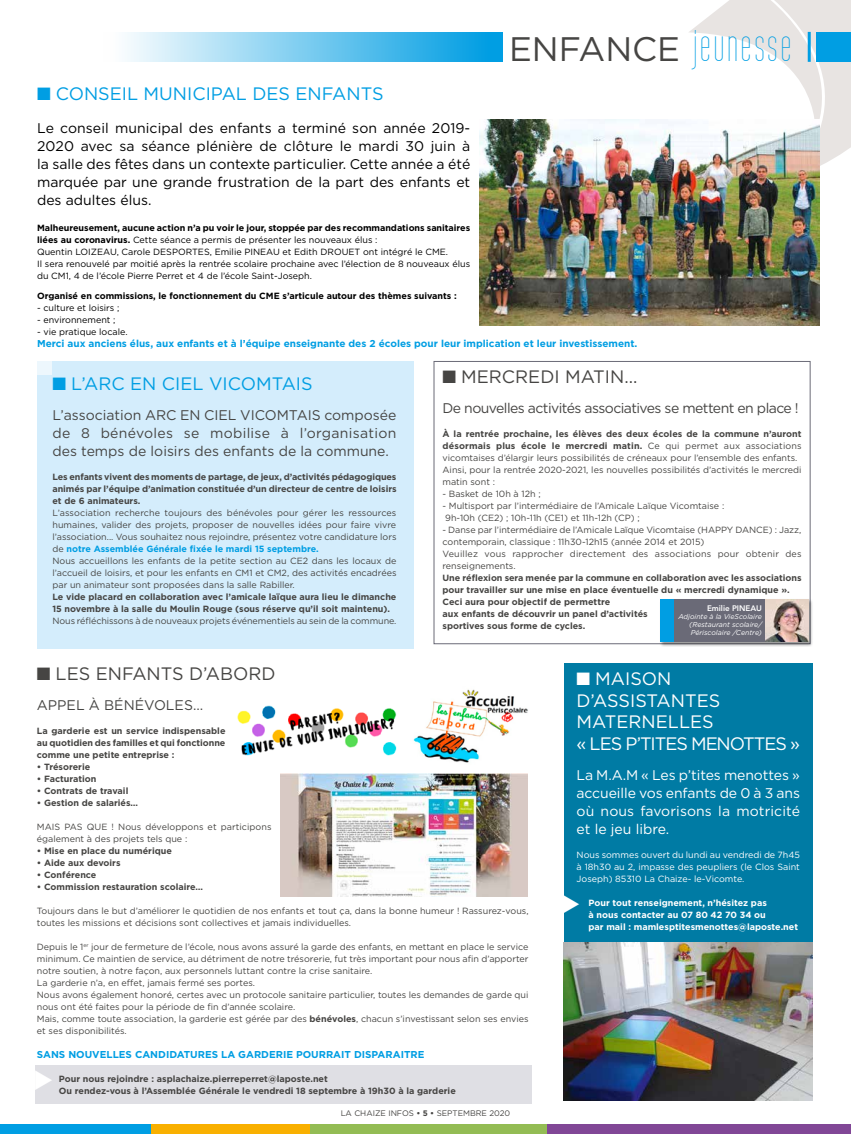
<style>
.page{position:relative;width:851px;height:1134px;background:#fff}
.page>*{position:absolute;margin:0;border:0;box-sizing:border-box;transform-origin:0 0}
.t1{font:48px "Tall Films";letter-spacing:.05em;color:#009ee3}
.t2{font:18px/21.6px "Gotham";color:#fff}
.t3{font:18px "Gotham";color:#009ee3}
.t4{font:18px "Gotham";color:#464543}
.t5{font:14px/18px "Gotham";color:#000;text-align:justify}
.t6{font:14px/18px "Gotham";color:#464543;text-align:justify}
.t7{font:14px/18px "Gotham";color:#fff;text-align:justify}
.t8{font:14px "Gotham";letter-spacing:-.04em;color:#464543}
.t9{font:700 10px "Gotham";color:#009ee3}
.t10{font:9px/12px "Gotham";color:#464543}
.t11{font:700 9px/12px "Gotham";color:#464543}
.t12{font:9px/12px "Gotham";color:#000}
.t13{font:9px/12px "Gotham";color:#fff;text-align:justify}
.t14{font:700 9px/12px "Gotham";color:#fff}
.t15{font:700 9px "Gotham";color:#000}
.t16{font:8px "Gotham";color:#464543}
.t17{font:800 8px "Avenir";color:#fff}
.t18{font:italic 7px/8px "Gotham";color:#fff;text-align:justify}
.s1{font-family:"Gotham";font-size:34px;color:#464543}
.s2{font-weight:700}
.s3{font-weight:700;color:#009ee3}
</style>
<div class="page">
<svg style="left:689px;top:0;width:161px;height:181px"></svg>
<svg style="left:632px;top:119px;width:26px;height:1px"></svg>
<div style="left:74px;top:1124px;width:313px;height:10px;background:#f9b000"></div>
<div style="left:310px;top:1124px;width:314px;height:10px;background:#93bc54"></div>
<div style="left:547px;top:1124px;width:303px;height:10px;background:#814796"></div>
<hr style="left:807px;top:32px;width:3px;height:30px;background:#009ee3">
<div style="left:103px;top:32px;width:399px;height:29px;background:linear-gradient(to right,#fff,#009be2)"></div>
<div style="left:816px;top:32px;width:34px;height:30px;background:#009ee3"></div>
<div style="left:0;top:1124px;width:151px;height:10px;background:#009ee3"></div>
<div style="left:35px;top:1065px;width:496px;height:39px;background:#dfdfe4"></div>
<img style="left:479px;top:120px;width:340px;height:205px">
<div style="left:37px;top:361px;width:376px;height:287px;background:#d4edfc"></div>
<div style="left:564px;top:663px;width:248px;height:438px;background:#007ba4"></div>
<div style="left:433px;top:361px;width:377px;height:283px;border:1px solid #6a6a77"></div>
<img style="left:237px;top:705px;width:160px;height:51px">
<img style="left:413px;top:689px;width:115px;height:74px">
<img style="left:563px;top:943px;width:249px;height:157px">
<img style="left:280px;top:774px;width:247px;height:123px">
<div style="left:659px;top:598px;width:154px;height:49px;background:#000;opacity:.4"></div>
<div style="left:660px;top:599px;width:148px;height:43px;background:#6a6a77"></div>
<img style="left:765px;top:599px;width:43px;height:43px">
<div style="left:660px;top:599px;width:13px;height:43px;background:#009ee3"></div>
<div style="left:38px;top:361px;width:14px;height:14px;background:#edf7fd"></div>
<h1 class="t1" style="left:509px;top:23px;width:284px"><span class="s1">ENFANCE</span> jeunesse</h1>
<h2 class="t3" style="left:37px;top:82px;width:348px">■ CONSEIL MUNICIPAL DES ENFANTS</h2>
<p class="t5" style="left:37px;top:118px;width:435px">Le conseil municipal des enfants a terminé son année 2019- 2020 avec sa séance plénière de clôture le mardi 30 juin à la salle des fêtes dans un contexte particulier. Cette année a été marquée par une grande frustration de la part des enfants et des adultes élus.</p>
<p class="t12" style="left:37px;top:222px;width:434px"><span class="s2">Malheureusement, aucune action n’a pu voir le jour, stoppée par des recommandations sanitaires liées au coronavirus.</span> Cette séance a permis de présenter les nouveaux élus :<br>Quentin LOIZEAU, Carole DESPORTES, Emilie PINEAU et Edith DROUET ont intégré le CME.<br>Il sera renouvelé par moitié après la rentrée scolaire prochaine avec l’élection de 8 nouveaux élus du CM1, 4 de l’école Pierre Perret et 4 de l’école Saint-Joseph.</p>
<p class="t15" style="left:37px;top:291px;width:421px">Organisé en commissions, le fonctionnement du CME s’articule autour des thèmes suivants :</p>
<p class="t12" style="left:37px;top:302px;width:84px">- culture et loisirs ;</p>
<p class="t12" style="left:37px;top:314px;width:80px">- environnement ;</p>
<p class="t12" style="left:37px;top:326px;width:92px">- vie pratique locale.</p>
<p class="t9" style="left:37px;top:338px;width:601px">Merci aux anciens élus, aux enfants et à l’équipe enseignante des 2 écoles pour leur implication et leur investissement.</p>
<h2 class="t3" style="left:52px;top:372px;width:262px">■ L’ARC EN CIEL VICOMTAIS</h2>
<h3 class="t6" style="left:52px;top:406px;width:345px">L’association ARC EN CIEL VICOMTAIS composée de 8 bénévoles se mobilise à l’organisation des temps de loisirs des enfants de la commune.</h3>
<p class="t11" style="left:52px;top:471px;width:345px;text-align:justify">Les enfants vivent des moments de partage, de jeux, d’activités pédagogiques animés par l’équipe d’animation constituée d’un directeur de centre de loisirs et de 6 animateurs.</p>
<p class="t10" style="left:52px;top:507px;width:345px">L’association recherche toujours des bénévoles pour gérer les ressources humaines, valider des projets, proposer de nouvelles idées pour faire vivre l’association... Vous souhaitez nous rejoindre, présentez votre candidature lors de <span class="s3">notre Assemblée Générale fixée le mardi 15 septembre.<br></span>Nous accueillons les enfants de la petite section au CE2 dans les locaux de l’accueil de loisirs, et pour les enfants en CM1 et CM2, des activités encadrées par un animateur sont proposées dans la salle Rabiller.</p>
<p class="t11" style="left:52px;top:591px;width:345px">Le vide placard en collaboration avec l’amicale laïque aura lieu le dimanche<br>15 novembre à la salle du Moulin Rouge (sous réserve qu’il soit maintenu).</p>
<p class="t10" style="left:52px;top:615px;width:345px">Nous réfléchissons à de nouveaux projets événementiels au sein de la commune.</p>
<h2 class="t4" style="left:442px;top:365px;width:196px">■ MERCREDI MATIN…</h2>
<h3 class="t8" style="left:442px;top:399px;width:357px">De nouvelles activités associatives se mettent en place !</h3>
<p class="t10" style="left:442px;top:428px;width:360px"><span class="s2">À la rentrée prochaine, les élèves des deux écoles de la commune n’auront désormais plus école le mercredi matin.</span> Ce qui permet aux associations vicomtaises d’élargir leurs possibilités de créneaux pour l’ensemble des enfants.<br>Ainsi, pour la rentrée 2020-2021, les nouvelles possibilités d’activités le mercredi matin sont :</p>
<p class="t10" style="left:442px;top:488px;width:100px">- Basket de 10h à 12h ;</p>
<p class="t10" style="left:445px;top:500px;width:280px;text-indent:-3px">- Multisport par l’intermédiaire de l’Amicale Laïque Vicomtaise :<br>9h-10h (CE2) ; 10h-11h (CE1) et 11h-12h (CP) ;</p>
<p class="t10" style="left:442px;top:524px;width:360px">- Danse par l’intermédiaire de l’Amicale Laïque Vicomtaise (HAPPY DANCE) : Jazz, contemporain, classique : 11h30-12h15 (année 2014 et 2015)<br>Veuillez vous rapprocher directement des associations pour obtenir des renseignements.</p>
<p class="t11" style="left:442px;top:571px;width:360px">Une réflexion sera menée par la commune en collaboration avec les associations pour travailler sur une mise en place éventuelle du « mercredi dynamique ».<br>Ceci aura pour objectif de permettre<br>aux enfants de découvrir un panel d’activités<br>sportives sous forme de cycles.</p>
<p class="t17" style="left:706px;top:604px;width:56px">Emilie PINEAU</p>
<p class="t18" style="left:689px;top:613px;width:74px;text-indent:-11px">Adjointe à la VieScolaire (Restaurant scolaire/ Périscolaire /Centre)</p>
<h2 class="t4" style="left:37px;top:662px;width:240px">■ LES ENFANTS D’ABORD</h2>
<h3 class="t6" style="left:37px;top:696px;width:168px">APPEL À BÉNÉVOLES…</h3>
<p class="t11" style="left:37px;top:725px;width:190px;text-align:justify">La garderie est un service indispensable au quotidien des familles et qui fonctionne comme une petite entreprise :</p>
<p class="t11" style="left:37px;top:761px;width:55px">• Trésorerie</p>
<p class="t11" style="left:37px;top:773px;width:61px">• Facturation</p>
<p class="t11" style="left:37px;top:785px;width:93px">• Contrats de travail</p>
<p class="t11" style="left:37px;top:797px;width:103px">• Gestion de salariés…</p>
<p class="t10" style="left:37px;top:821px;width:236px">MAIS PAS QUE ! Nous développons et participons également à des projets tels que :</p>
<p class="t11" style="left:37px;top:845px;width:136px">• Mise en place du numérique</p>
<p class="t11" style="left:37px;top:857px;width:85px">• Aide aux devoirs</p>
<p class="t11" style="left:37px;top:869px;width:61px">• Conférence</p>
<p class="t11" style="left:37px;top:881px;width:168px">• Commission restauration scolaire…</p>
<p class="t10" style="left:37px;top:905px;width:493px">Toujours dans le but d’améliorer le quotidien de nos enfants et tout ça, dans la bonne humeur ! Rassurez-vous, toutes les missions et décisions sont collectives et jamais individuelles.</p>
<p class="t10" style="left:37px;top:941px;width:493px">Depuis le 1<sup>er</sup> jour de fermeture de l’école, nous avons assuré la garde des enfants, en mettant en place le service minimum. Ce maintien de service, au détriment de notre trésorerie, fut très important pour nous afin d’apporter notre soutien, à notre façon, aux personnels luttant contre la crise sanitaire.<br>La garderie n’a, en effet, jamais fermé ses portes.<br>Nous avons également honoré, certes avec un protocole sanitaire particulier, toutes les demandes de garde qui nous ont été faites pour la période de fin d’année scolaire.<br>Mais, comme toute association, la garderie est gérée par des <span class="s2">bénévoles</span>, chacun s’investissant selon ses envies et ses disponibilités.</p>
<p class="t9" style="left:37px;top:1049px;width:389px">SANS NOUVELLES CANDIDATURES LA GARDERIE POURRAIT DISPARAITRE</p>
<p class="t11" style="left:59px;top:1073px;width:398px">Pour nous rejoindre : asplachaize.pierreperret@laposte.net<br>Ou rendez-vous à l’Assemblée Générale le vendredi 18 septembre à 19h30 à la garderie</p>
<p class="t16" style="left:340px;top:1108px;width:171px">LA CHAIZE INFOS <span class="s2">• 5 •</span> SEPTEMBRE 2020</p>
<h2 class="t2" style="left:576px;top:667px;width:225px">■ MAISON<br>D’ASSISTANTES<br>MATERNELLES<br>« LES P’TITES MENOTTES »</h2>
<h3 class="t7" style="left:576px;top:765px;width:225px">La M.A.M « Les p’tites menottes » accueille vos enfants de 0 à 3 ans où nous favorisons la motricité et le jeu libre.</h3>
<p class="t13" style="left:576px;top:848px;width:225px">Nous sommes ouvert du lundi au vendredi de 7h45 à 18h30 au 2, impasse des peupliers (le Clos Saint Joseph) 85310 La Chaize- le-Vicomte.</p>
<p class="t14" style="left:588px;top:896px;width:211px">Pour tout renseignement, n’hésitez pas<br>à nous contacter au 07 80 42 70 34 ou<br>par mail : mamlesptitesmenottes@laposte.net</p>
</div>
